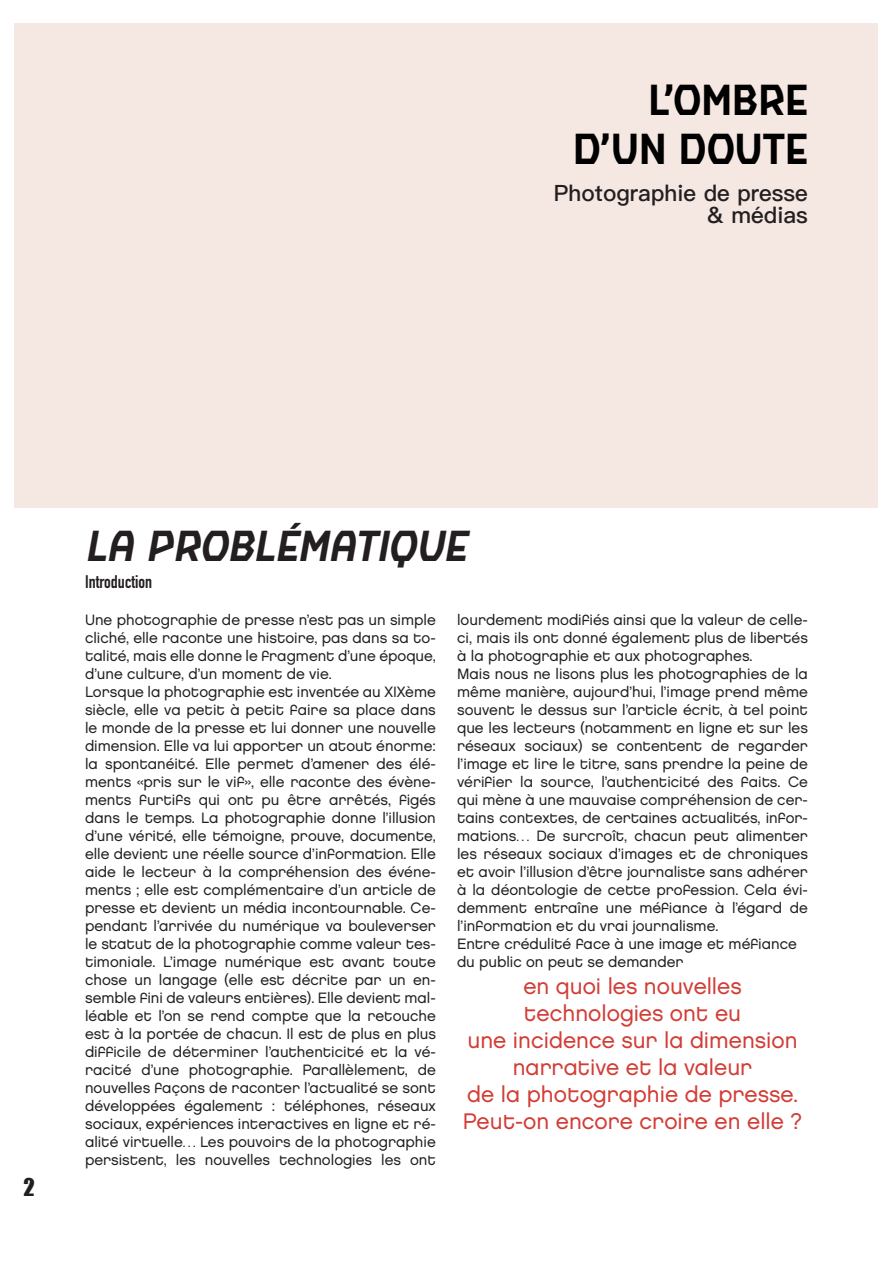
<style>
.page{position:relative;width:893px;height:1263px;background:#fff}
.page>*{position:absolute;margin:0;border:0;box-sizing:border-box;transform-origin:0 0}
.t1{font:40.5px "Kino";color:#000}
.t2{font:italic 40.5px "Kino";color:#231f20}
.t3{font:22.5px/27px "Chalet London Nineteen Eighty";color:#d23d36;text-align:center}
.t4{font:500 22.5px "Ping Fang HK";color:#231f20}
.t5{font:22.5px "Impact";color:#231f20}
.t6{font:700 18px "DIN Condensed";color:#231f20}
.t7{font:15px/18px "Chalet London Nineteen Eighty";color:#231f20;text-align:justify}
</style>
<div class="page">
<div style="left:15px;top:23px;width:863px;height:485px;background:#f5e7e1"></div>
<p class="t1" style="left:648px;top:75px;width:161px">L’OMBRE</p>
<p class="t1" style="left:573px;top:123px;width:236px">D’UN DOUTE</p>
<p class="t4" style="left:554px;top:179px;width:256px">Photographie de presse</p>
<p class="t4" style="left:707px;top:202px;width:102px">&amp; médias</p>
<h2 class="t5" style="left:23px;top:1169px;width:13px">2</h2>
<p class="t2" style="left:85px;top:520px;width:391px">LA PROBLÉMATIQUE</p>
<p class="t6" style="left:85px;top:569px;width:69px">Introduction</p>
<p class="t7" style="left:85px;top:610px;width:352px">Une photographie de presse n’est pas un simple cliché, elle raconte une histoire, pas dans sa to&shy;talité, mais elle donne le fragment d’une époque, d’une culture, d’un moment de vie.</p>
<p class="t7" style="left:85px;top:682px;width:352px">Lorsque la photographie est inventée au XIXème siècle, elle va petit à petit faire sa place dans le monde de la presse et lui donner une nouvelle dimension. Elle va lui apporter un atout énorme: la spontanéité. Elle permet d’amener des élé&shy;ments «pris sur le vif», elle raconte des évène&shy;ments furtifs qui ont pu être arrêtés, figés dans le temps. La photographie donne l’illusion d’une vérité, elle témoigne, prouve, documente, elle devient une réelle source d’information. Elle aide le lecteur à la compréhension des événe&shy;ments ; elle est complémentaire d’un article de presse et devient un média incontournable. Ce&shy;pendant l’arrivée du numérique va bouleverser le statut de la photographie comme valeur tes&shy;timoniale. L’image numérique est avant toute chose un langage (elle est décrite par un en&shy;semble fini de valeurs entières). Elle devient mal&shy;léable et l’on se rend compte que la retouche est à la portée de chacun. Il est de plus en plus difficile de déterminer l’authenticité et la vé&shy;racité d’une photographie. Parallèlement, de nouvelles façons de raconter l’actualité se sont développées également : téléphones, réseaux sociaux, expériences interactives en ligne et ré&shy;alité virtuelle… Les pouvoirs de la photographie persistent, les nouvelles technologies les ont</p>
<p class="t7" style="left:457px;top:610px;width:352px">lourdement modifiés ainsi que la valeur de celle&shy;ci, mais ils ont donné également plus de libertés à la photographie et aux photographes.</p>
<p class="t7" style="left:457px;top:664px;width:352px">Mais nous ne lisons plus les photographies de la même manière, aujourd’hui, l’image prend même souvent le dessus sur l’article écrit, à tel point que les lecteurs (notamment en ligne et sur les réseaux sociaux) se contentent de regarder l’image et lire le titre, sans prendre la peine de vérifier la source, l’authenticité des faits. Ce qui mène à une mauvaise compréhension de cer&shy;tains contextes, de certaines actualités, infor&shy;mations… De surcroît, chacun peut alimenter les réseaux sociaux d’images et de chroniques et avoir l’illusion d’être journaliste sans adhérer à la déontologie de cette profession. Cela évi&shy;demment entraîne une méfiance à l’égard de l’information et du vrai journalisme.</p>
<p class="t7" style="left:457px;top:934px;width:341px">Entre crédulité face à une image et méfiance du public on peut se demander</p>
<p class="t3" style="left:523px;top:972px;width:220px">en quoi les nouvelles</p>
<p class="t3" style="left:524px;top:999px;width:219px">technologies ont eu</p>
<p class="t3" style="left:467px;top:1026px;width:332px">une incidence sur la dimension narrative et la valeur</p>
<p class="t3" style="left:467px;top:1080px;width:332px">de la photographie de presse.</p>
<p class="t3" style="left:463px;top:1107px;width:341px">Peut-on encore croire en elle ?</p>
</div>
